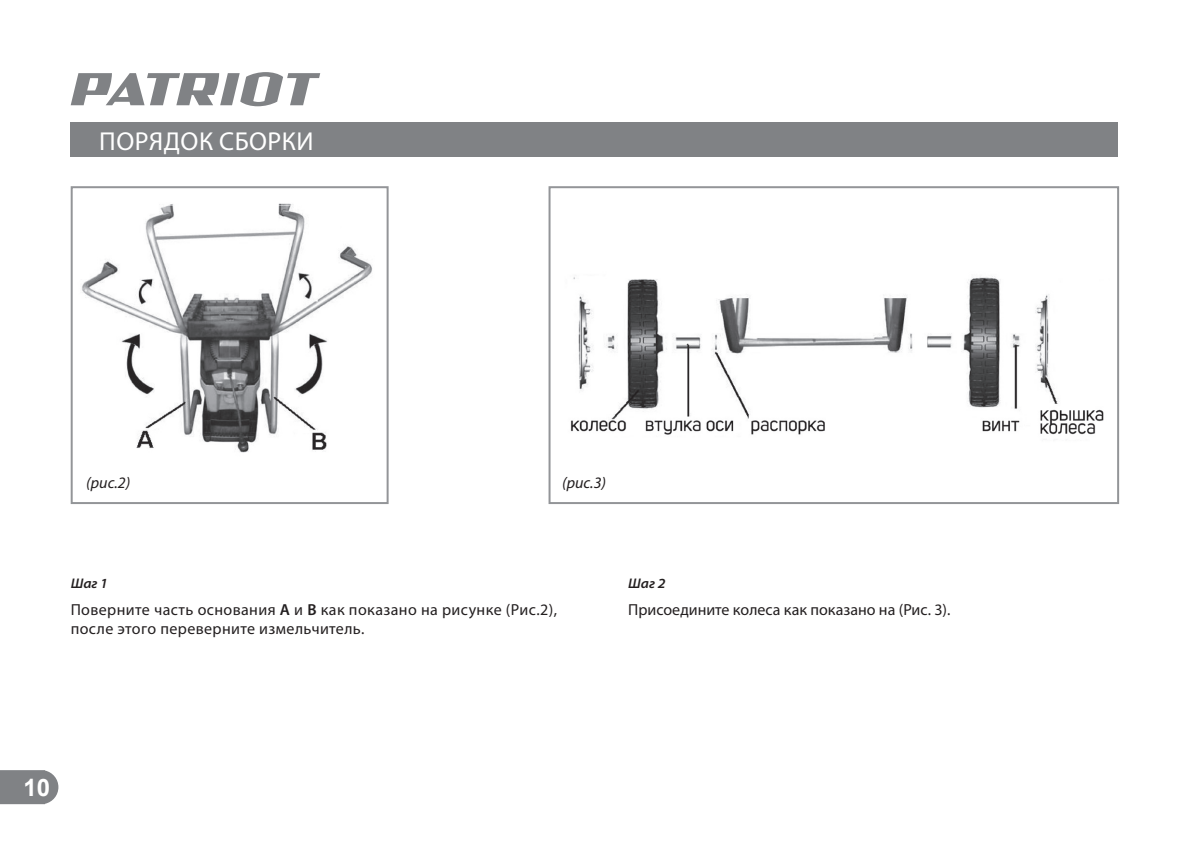
<style>
.page{position:relative;width:1192px;height:841px;background:#fff}
.page>*{position:absolute;margin:0;border:0;box-sizing:border-box;transform-origin:0 0}
.t1{font:26px "Myriad Pro";letter-spacing:.02em;color:#fff}
.t2{font:700 24px "Arial";color:#fff}
.t3{font:16px/19.2px "Myriad Pro";letter-spacing:.025em;color:#231f20}
.t4{font:16px "Myriad Pro";color:#231f20}
.t5{font:italic 16px "Myriad Pro";color:#231f20}
.t6{font:italic 600 semi-expanded 14px "Myriad Pro";color:#231f20}
.s1{font-weight:600}
</style>
<div class="page">
<svg style="left:0;top:770px;width:58px;height:34px"></svg>
<div style="left:71px;top:123px;width:1046px;height:34px;background:#808285"></div>
<svg style="left:71px;top:72px;width:249px;height:34px"></svg>
<img style="left:81px;top:203px;width:291px;height:250px">
<img style="left:570px;top:276px;width:534px;height:159px">
<div style="left:71px;top:186px;width:317px;height:318px;border:2px solid #939598"></div>
<div style="left:548px;top:186px;width:571px;height:318px;border:2px solid #939598"></div>
<h1 class="t1" style="left:99px;top:125px;width:216px">ПОРЯДОК СБОРКИ</h1>
<p class="t5" style="left:86px;top:472px;width:45px">(рис.2)</p>
<p class="t5" style="left:562px;top:472px;width:45px">(рис.3)</p>
<p class="t6" style="left:71px;top:576px;width:39px">Шаг 1</p>
<p class="t6" style="left:628px;top:576px;width:39px">Шаг 2</p>
<p class="t3" style="left:71px;top:600px;width:488px">Поверните часть основания <span class="s1">А</span> и <span class="s1">B</span> как показано на рисунке (Рис.2), после этого переверните измельчитель.</p>
<p class="t4" style="left:628px;top:600px;width:324px">Присоедините колеса как показано на (Рис. 3).</p>
<h2 class="t2" style="left:23px;top:770px;width:28px">10</h2>
</div>
